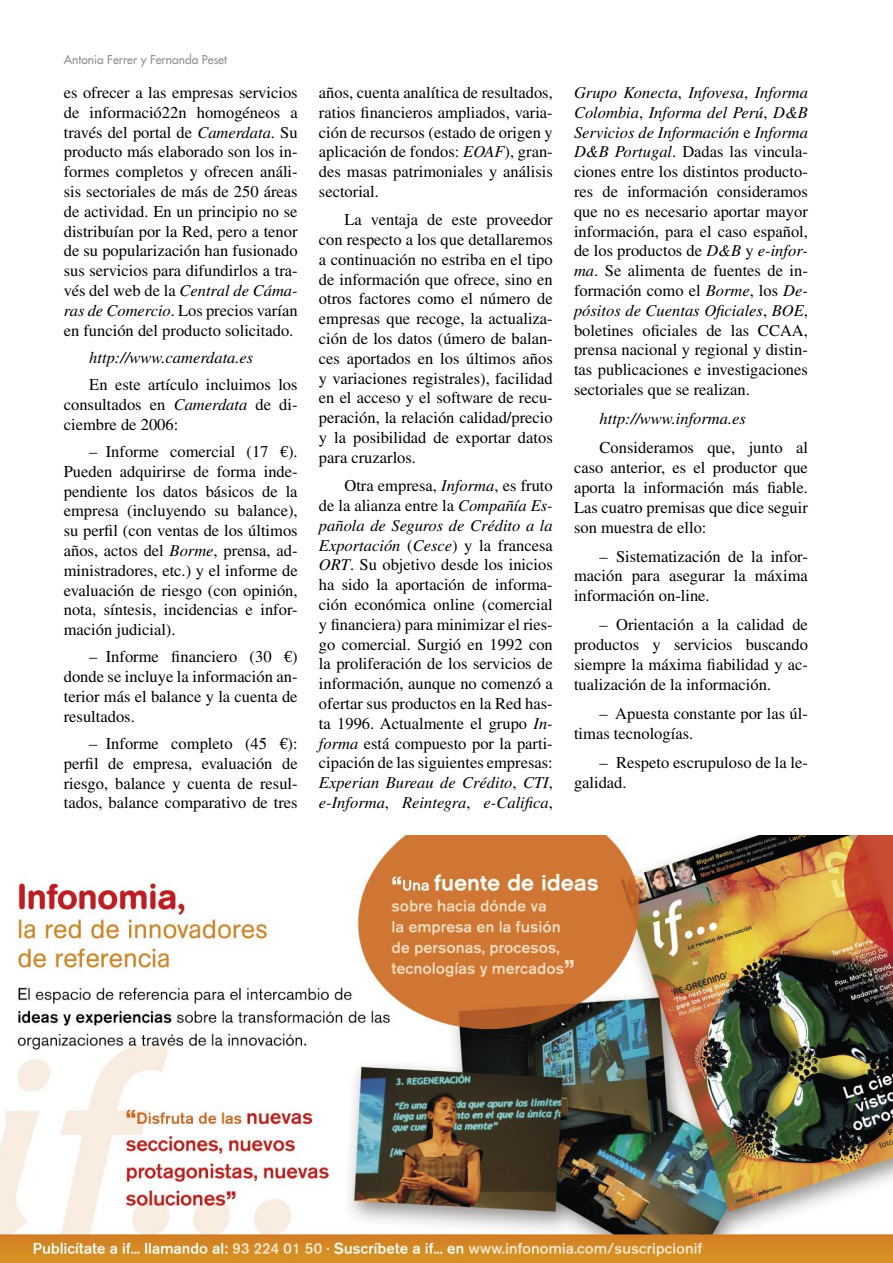
<style>
.page{position:relative;width:893px;height:1263px;background:#fff}
.page>*{position:absolute;margin:0;border:0;box-sizing:border-box;transform-origin:0 0}
.t1{font:16.5px/19.8px "Times";color:#000;text-align:justify}
.t2{font:italic 16.5px "Times";color:#000}
.t3{font:12px "Futura";color:#939393}
.s1{font-style:italic}
.s2{font-family:"Euro Font"}
</style>
<div class="page">
<img style="left:0;top:836px;width:893px;height:427px">
<p class="t3" style="left:64px;top:52px;width:165px">Antonia Ferrer y Fernanda Peset</p>
<p class="t1" style="left:64px;top:82px;width:235px">es ofrecer a las empresas servicios de informació22n homogéneos a través del portal de <span class="s1">Camerdata</span>. Su producto más elaborado son los in&shy;formes completos y ofrecen análi&shy;sis sectoriales de más de 250 áreas de actividad. En un principio no se distribuían por la Red, pero a tenor de su popularización han fusionado sus servicios para difundirlos a tra&shy;vés del web de la <span class="s1">Central de Cáma&shy;ras de Comercio</span>. Los precios varían en función del producto solicitado.</p>
<p class="t2" style="left:89px;top:348px;width:166px">http://www.camerdata.es</p>
<p class="t1" style="left:64px;top:375px;width:235px;text-indent:26px">En este artículo incluimos los consultados en <span class="s1">Camerdata</span> de di&shy;ciembre de 2006:</p>
<p class="t1" style="left:64px;top:441px;width:235px;text-indent:26px">– Informe comercial (17 <span class="s2">i</span>).<br>Pueden adquirirse de forma inde&shy;pendiente los datos básicos de la empresa (incluyendo su balance), su perfil (con ventas de los últimos años, actos del <span class="s1">Borme</span>, prensa, ad&shy;ministradores, etc.) y el informe de evaluación de riesgo (con opinión, nota, síntesis, incidencias e infor&shy;mación judicial).</p>
<p class="t1" style="left:64px;top:647px;width:235px;text-indent:26px">– Informe financiero (30 <span class="s2">i</span>) donde se incluye la información an&shy;terior más el balance y la cuenta de resultados.</p>
<p class="t1" style="left:64px;top:733px;width:235px;text-indent:26px">– Informe completo (45 <span class="s2">i</span>): perfil de empresa, evaluación de riesgo, balance y cuenta de resul&shy;tados, balance comparativo de tres</p>
<p class="t1" style="left:319px;top:82px;width:235px">años, cuenta analítica de resultados, ratios financieros ampliados, varia&shy;ción de recursos (estado de origen y aplicación de fondos: <span class="s1">EOAF</span>), gran&shy;des masas patrimoniales y análisis sectorial.</p>
<p class="t1" style="left:319px;top:210px;width:235px;text-indent:26px">La ventaja de este proveedor con respecto a los que detallaremos a continuación no estriba en el tipo de información que ofrece, sino en otros factores como el número de empresas que recoge, la actualiza&shy;ción de los datos (úmero de balan&shy;ces aportados en los últimos años y variaciones registrales), facilidad en el acceso y el software de recu&shy;peración, la relación calidad/precio y la posibilidad de exportar datos para cruzarlos.</p>
<p class="t1" style="left:319px;top:476px;width:235px;text-indent:26px">Otra empresa, <span class="s1">Informa</span>, es fruto de la alianza entre la <span class="s1">Compañía Es&shy;pañola de Seguros de Crédito a la Exportación</span> (<span class="s1">Cesce</span>) y la francesa <span class="s1">ORT</span>. Su objetivo desde los inicios ha sido la aportación de informa&shy;ción económica online (comercial y financiera) para minimizar el ries&shy;go comercial. Surgió en 1992 con la proliferación de los servicios de información, aunque no comenzó a ofertar sus productos en la Red has&shy;ta 1996. Actualmente el grupo <span class="s1">In&shy;forma</span> está compuesto por la parti&shy;cipación de las siguientes empresas:<br><span class="s1">Experian Bureau de Crédito</span>, <span class="s1">CTI</span>, <span class="s1">e-Informa</span>, <span class="s1">Reintegra</span>, <span class="s1">e-Califica</span>,</p>
<p class="t1" style="left:574px;top:82px;width:235px"><span class="s1">Grupo Konecta</span>, <span class="s1">Infovesa</span>, <span class="s1">Informa Colombia</span>, <span class="s1">Informa del Perú</span>, <span class="s1">D&amp;B Servicios de Información</span> e <span class="s1">Informa D&amp;B Portugal</span>. Dadas las vincula&shy;ciones entre los distintos producto&shy;res de información consideramos que no es necesario aportar mayor información, para el caso español, de los productos de <span class="s1">D&amp;B</span> y <span class="s1">e-infor&shy;ma</span>. Se alimenta de fuentes de in&shy;formación como el <span class="s1">Borme</span>, los <span class="s1">De&shy;pósitos de Cuentas Oficiales</span>, <span class="s1">BOE</span>, boletines oficiales de las CCAA, prensa nacional y regional y distin&shy;tas publicaciones e investigaciones sectoriales que se realizan.</p>
<p class="t2" style="left:600px;top:410px;width:148px">http://www.informa.es</p>
<p class="t1" style="left:574px;top:438px;width:235px;text-indent:26px">Consideramos que, junto al caso anterior, es el productor que aporta la información más fiable.<br>Las cuatro premisas que dice seguir son muestra de ello:</p>
<p class="t1" style="left:574px;top:546px;width:235px;text-indent:26px">– Sistematización de la infor&shy;mación para asegurar la máxima información on-line.</p>
<p class="t1" style="left:574px;top:615px;width:235px;text-indent:26px">– Orientación a la calidad de productos y servicios buscando siempre la máxima fiabilidad y ac&shy;tualización de la información.</p>
<p class="t1" style="left:574px;top:703px;width:235px;text-indent:26px">– Apuesta constante por las úl&shy;timas tecnologías.</p>
<p class="t1" style="left:574px;top:752px;width:235px;text-indent:26px">– Respeto escrupuloso de la le&shy;galidad.</p>
</div>
